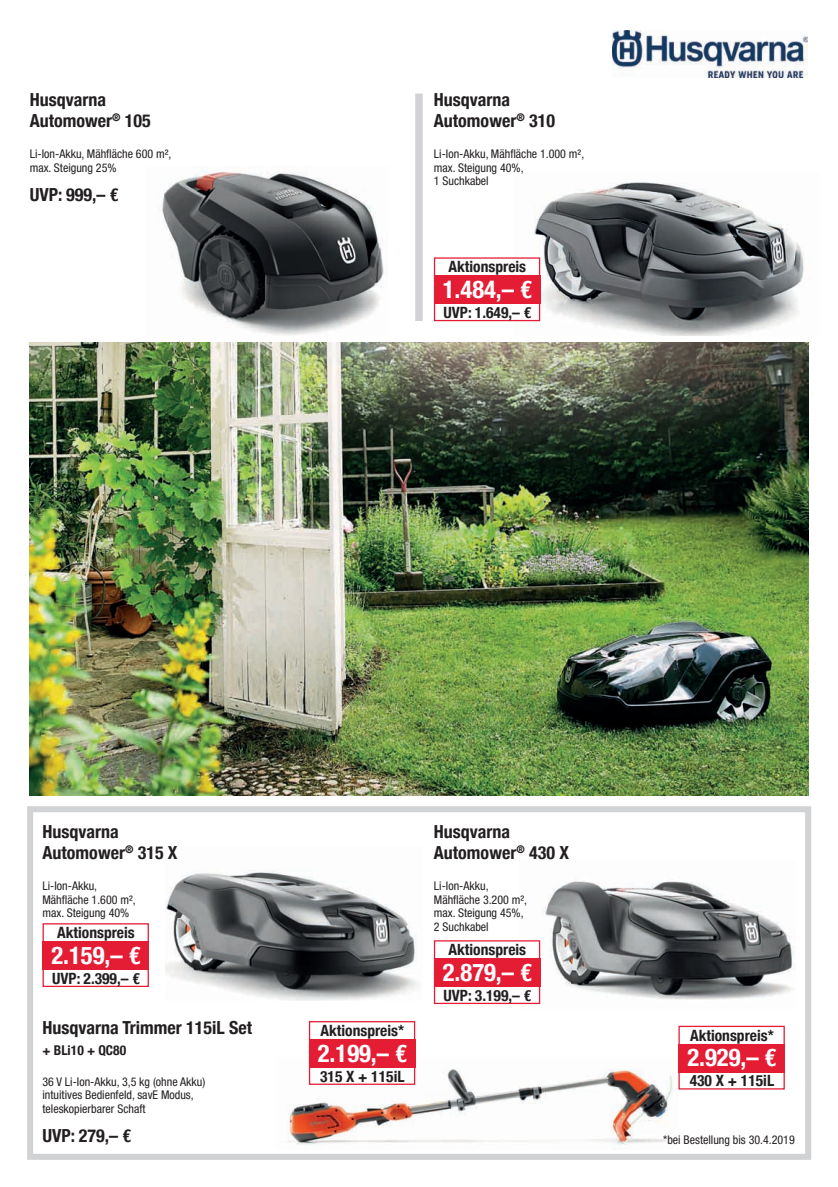
<style>
.page{position:relative;width:838px;height:1187px;background:#fff}
.page>*{position:absolute;margin:0;border:0;box-sizing:border-box;transform-origin:0 0}
.t1{font:700 condensed 24.6px "Helvetica Neue";color:#fff}
.t2{font:700 condensed 18px/21px "Helvetica Neue";color:#231f20}
.t3{font:700 condensed 15.6px "Helvetica Neue";color:#231f20}
.t4{font:700 condensed 13.5px "Helvetica Neue";color:#231f20}
.t5{font:condensed 12px/13.5px "Helvetica Neue";color:#231f20}
</style>
<div class="page">
<div style="left:415px;top:94px;width:8px;height:340px;background:#d1d2d4"></div>
<div style="left:27px;top:806px;width:784px;height:353px;border:6px solid #d1d2d4"></div>
<div style="left:27px;top:321px;width:781px;height:181px;background:#fff"></div>
<img style="left:519px;top:881px;width:275px;height:124px">
<img style="left:165px;top:870px;width:254px;height:130px">
<img style="left:513px;top:182px;width:291px;height:154px">
<img style="left:159px;top:168px;width:227px;height:168px">
<img style="left:612px;top:30px;width:195px;height:48px">
<img style="left:30px;top:342px;width:778px;height:453px">
<img style="left:287px;top:1057px;width:386px;height:88px">
<div style="left:309px;top:1021px;width:105px;height:63px;background:#fff"></div>
<div style="left:309px;top:1020px;width:106px;height:64px;border:1px solid #e41d35"></div>
<div style="left:309px;top:1039px;width:106px;height:28px;background:#e41d35"></div>
<div style="left:678px;top:1025px;width:106px;height:64px;border:1px solid #e41d35"></div>
<div style="left:678px;top:1043px;width:106px;height:29px;background:#e41d35"></div>
<div style="left:434px;top:258px;width:105px;height:62px;background:#fff"></div>
<div style="left:434px;top:257px;width:106px;height:64px;border:1px solid #e41d35"></div>
<div style="left:434px;top:276px;width:106px;height:28px;background:#e41d35"></div>
<div style="left:43px;top:923px;width:106px;height:63px;border:1px solid #e41d35"></div>
<div style="left:43px;top:941px;width:106px;height:29px;background:#e41d35"></div>
<div style="left:434px;top:940px;width:105px;height:63px;background:#fff"></div>
<div style="left:434px;top:940px;width:106px;height:63px;border:1px solid #e41d35"></div>
<div style="left:434px;top:958px;width:106px;height:29px;background:#e41d35"></div>
<h2 class="t2" style="left:30px;top:88px;width:123px">Husqvarna<br>Automower<sup>®</sup> 105</h2>
<p class="t5" style="left:30px;top:147px;width:143px">Li-Ion-Akku, Mähfläche 600 m², max. Steigung 25%</p>
<h2 class="t2" style="left:30px;top:183px;width:90px">UVP: 999,– €</h2>
<h2 class="t2" style="left:434px;top:88px;width:123px">Husqvarna<br>Automower<sup>®</sup> 310</h2>
<p class="t5" style="left:434px;top:147px;width:152px">Li-Ion-Akku, Mähfläche 1.000 m², max. Steigung 40%,<br>1 Suchkabel</p>
<h3 class="t3" style="left:448px;top:254px;width:79px">Aktionspreis</h3>
<h1 class="t1" style="left:443px;top:269px;width:91px">1.484,– €</h1>
<h3 class="t3" style="left:443px;top:299px;width:89px">UVP: 1.649,– €</h3>
<h2 class="t2" style="left:43px;top:820px;width:137px">Husqvarna<br>Automower<sup>®</sup> 315 X</h2>
<p class="t5" style="left:43px;top:879px;width:95px">Li-Ion-Akku,<br>Mähfläche 1.600 m², max. Steigung 40%</p>
<h3 class="t3" style="left:57px;top:919px;width:79px">Aktionspreis</h3>
<h1 class="t1" style="left:51px;top:934px;width:91px">2.159,– €</h1>
<h3 class="t3" style="left:52px;top:965px;width:89px">UVP: 2.399,– €</h3>
<h2 class="t2" style="left:43px;top:1015px;width:211px">Husqvarna Trimmer 115iL Set</h2>
<p class="t4" style="left:43px;top:1038px;width:85px">+ BLi10 + QC80</p>
<p class="t5" style="left:43px;top:1074px;width:164px">36 V Li-Ion-Akku, 3,5 kg (ohne Akku) intuitives Bedienfeld, savE Modus, teleskopierbarer Schaft</p>
<h2 class="t2" style="left:43px;top:1124px;width:90px">UVP: 279,– €</h2>
<h3 class="t3" style="left:320px;top:1017px;width:85px">Aktionspreis*</h3>
<h1 class="t1" style="left:318px;top:1032px;width:91px">2.199,– €</h1>
<h3 class="t3" style="left:320px;top:1063px;width:86px">315 X + 115iL</h3>
<h2 class="t2" style="left:434px;top:820px;width:137px">Husqvarna<br>Automower<sup>®</sup> 430 X</h2>
<p class="t5" style="left:434px;top:879px;width:95px">Li-Ion-Akku,<br>Mähfläche 3.200 m², max. Steigung 45%,<br>2 Suchkabel</p>
<h3 class="t3" style="left:448px;top:936px;width:79px">Aktionspreis</h3>
<h1 class="t1" style="left:443px;top:951px;width:91px">2.879,– €</h1>
<h3 class="t3" style="left:443px;top:982px;width:89px">UVP: 3.199,– €</h3>
<h3 class="t3" style="left:690px;top:1022px;width:85px">Aktionspreis*</h3>
<h1 class="t1" style="left:687px;top:1036px;width:91px">2.929,– €</h1>
<h3 class="t3" style="left:689px;top:1067px;width:86px">430 X + 115iL</h3>
<p class="t5" style="left:663px;top:1132px;width:133px">*bei Bestellung bis 30.4.2019</p>
</div>
